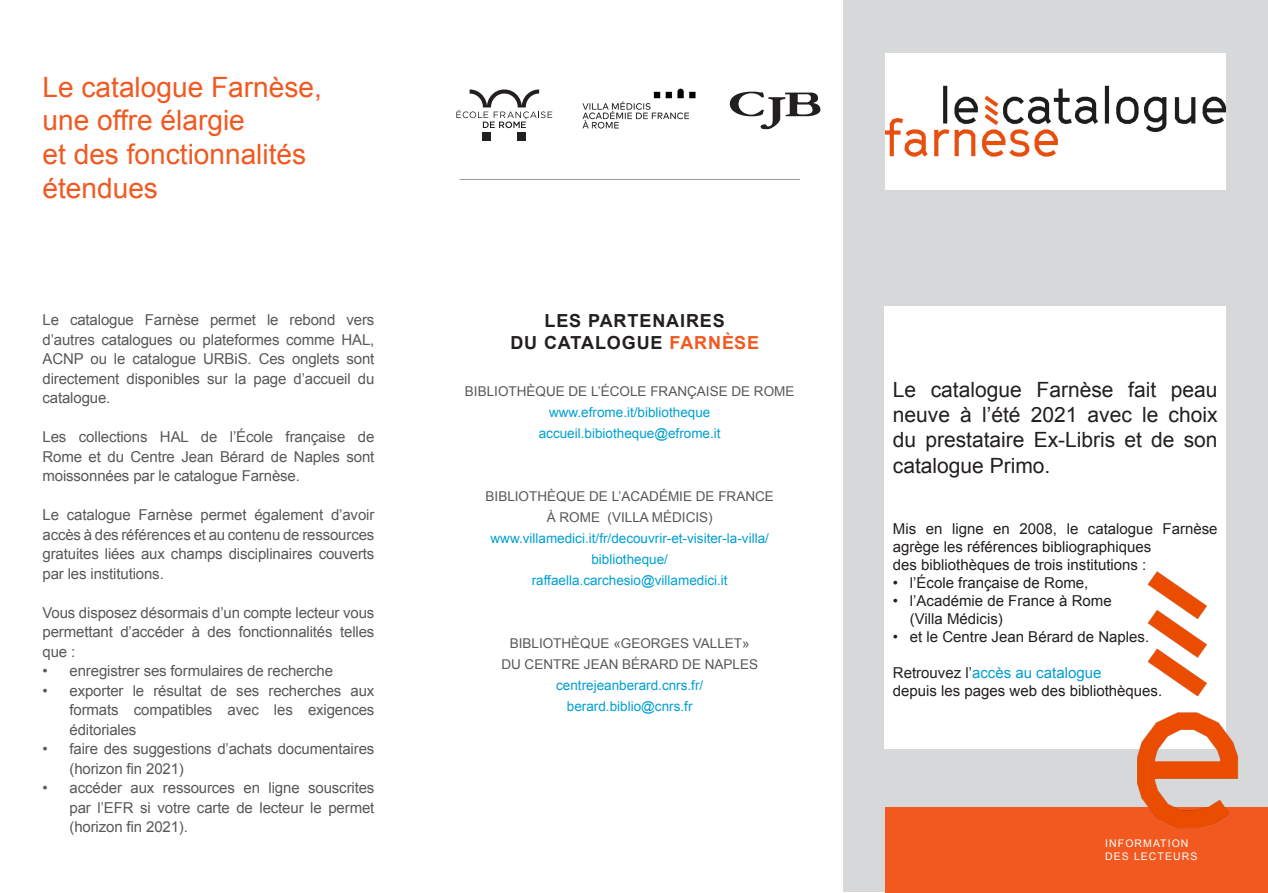
<style>
.page{position:relative;width:1268px;height:893px;background:#fff}
.page>*{position:absolute;margin:0;border:0;box-sizing:border-box;transform-origin:0 0}
.t1{font:28.05px/33.6px "Arial";color:#f15921}
.t2{font:21px/25.2px "Arial";color:#231f20;text-align:justify}
.t3{font:700 18px "Arial";letter-spacing:.05em;color:#231f20}
.t4{font:15px/19.5px "Arial";letter-spacing:-.01em;color:#57585a;text-align:justify}
.t5{font:15px/18px "Arial";color:#231f20}
.t6{font:15px "Arial";color:#009fd1}
.t7{font:13.5px/21px "Arial";color:#009fd1;text-align:center}
.t8{font:13.5px "Arial";color:#57585a}
.t9{font:10.5px "Arial";letter-spacing:.1em;color:#fff}
.s1{color:#f15921}
.s2{color:#231f20}
</style>
<div class="page">
<div style="left:843px;top:1px;width:424px;height:891px;background:#d7d8da"></div>
<img style="left:582px;top:88px;width:114px;height:41px">
<div style="left:483px;top:132px;width:8px;height:8px;background:#231f20"></div>
<div style="left:517px;top:132px;width:8px;height:8px;background:#231f20"></div>
<svg style="left:456px;top:89px;width:96px;height:39px"></svg>
<img style="left:729px;top:92px;width:90px;height:37px">
<hr style="left:459px;top:179px;width:340px;height:1px;background:#9d9890">
<div style="left:885px;top:808px;width:382px;height:85px;background:#f15921"></div>
<img style="left:885px;top:54px;width:340px;height:136px">
<div style="left:884px;top:306px;width:341px;height:442px;background:#fff"></div>
<img style="left:1124px;top:571px;width:124px;height:258px">
<p class="t1" style="left:43px;top:70px;width:281px">Le catalogue Farnèse, une offre élargie</p>
<p class="t1" style="left:43px;top:138px;width:265px">et des fonctionnalités étendues</p>
<p class="t4" style="left:43px;top:310px;width:333px">Le catalogue Farnèse permet le rebond vers d’autres catalogues ou plateformes comme HAL, ACNP ou le catalogue URBiS. Ces onglets sont directement disponibles sur la page d’accueil du catalogue.</p>
<p class="t4" style="left:43px;top:427px;width:333px">Les collections HAL de l’École française de Rome et du Centre Jean Bérard de Naples sont moissonnées par le catalogue Farnèse.</p>
<p class="t4" style="left:43px;top:505px;width:333px">Le catalogue Farnèse permet également d’avoir accès à des références et au contenu de ressources gratuites liées aux champs disciplinaires couverts par les institutions.</p>
<p class="t4" style="left:43px;top:603px;width:333px">Vous disposez désormais d’un compte lecteur vous permettant d’accéder à des fonctionnalités telles que :</p>
<p class="t4" style="left:43px;top:661px;width:292px">• enregistrer ses formulaires de recherche</p>
<p class="t4" style="left:70px;top:681px;width:306px;text-indent:-27px">• exporter le résultat de ses recherches aux formats compatibles avec les exigences éditoriales</p>
<p class="t4" style="left:70px;top:739px;width:306px;text-indent:-27px">• faire des suggestions d’achats documentaires (horizon fin 2021)</p>
<p class="t4" style="left:70px;top:778px;width:306px;text-indent:-27px">• accéder aux ressources en ligne souscrites par l’EFR si votre carte de lecteur le permet (horizon fin 2021).</p>
<p class="t3" style="left:544px;top:309px;width:182px">LES PARTENAIRES</p>
<p class="t3" style="left:510px;top:331px;width:250px">DU CATALOGUE <span class="s1">FARNÈSE</span></p>
<p class="t8" style="left:465px;top:382px;width:331px">BIBLIOTHÈQUE DE L’ÉCOLE FRANÇAISE DE ROME</p>
<p class="t7" style="left:549px;top:402px;width:163px">www.efrome.it/bibliotheque</p>
<p class="t7" style="left:538px;top:423px;width:183px">accueil.bibiotheque@efrome.it</p>
<p class="t8" style="left:485px;top:487px;width:290px">BIBLIOTHÈQUE DE L’ACADÉMIE DE FRANCE</p>
<p class="t8" style="left:546px;top:508px;width:167px">À ROME (VILLA MÉDICIS)</p>
<p class="t7" style="left:490px;top:528px;width:280px">www.villamedici.it/fr/decouvrir-et-visiter-la-villa/ bibliotheque/</p>
<p class="t7" style="left:531px;top:570px;width:197px">raffaella.carchesio@villamedici.it</p>
<p class="t8" style="left:509px;top:634px;width:241px">BIBLIOTHÈQUE «GEORGES VALLET»</p>
<p class="t8" style="left:501px;top:655px;width:258px">DU CENTRE JEAN BÉRARD DE NAPLES</p>
<p class="t7" style="left:556px;top:675px;width:149px">centrejeanberard.cnrs.fr/</p>
<p class="t7" style="left:567px;top:696px;width:127px">berard.biblio@cnrs.fr</p>
<p class="t2" style="left:892px;top:377px;width:326px">Le catalogue Farnèse fait peau neuve à l’été 2021 avec le choix du prestataire Ex-Libris et de son catalogue Primo.</p>
<p class="t5" style="left:892px;top:520px;width:326px">Mis en ligne en 2008, le catalogue Farnèse agrège les références bibliographiques</p>
<p class="t5" style="left:892px;top:556px;width:255px">des bibliothèques de trois institutions :</p>
<p class="t5" style="left:892px;top:574px;width:197px">• l’École française de Rome,</p>
<p class="t5" style="left:909px;top:592px;width:203px;text-indent:-17px">• l’Académie de France à Rome (Villa Médicis)</p>
<p class="t5" style="left:892px;top:628px;width:258px">• et le Centre Jean Bérard de Naples.</p>
<p class="t6" style="left:892px;top:663px;width:210px"><span class="s2">Retrouvez l’</span>accès au catalogue</p>
<p class="t5" style="left:892px;top:682px;width:271px">depuis les pages web des bibliothèques.</p>
<p class="t9" style="left:1104px;top:836px;width:85px">INFORMATION</p>
<p class="t9" style="left:1104px;top:850px;width:94px">DES LECTEURS</p>
</div>
